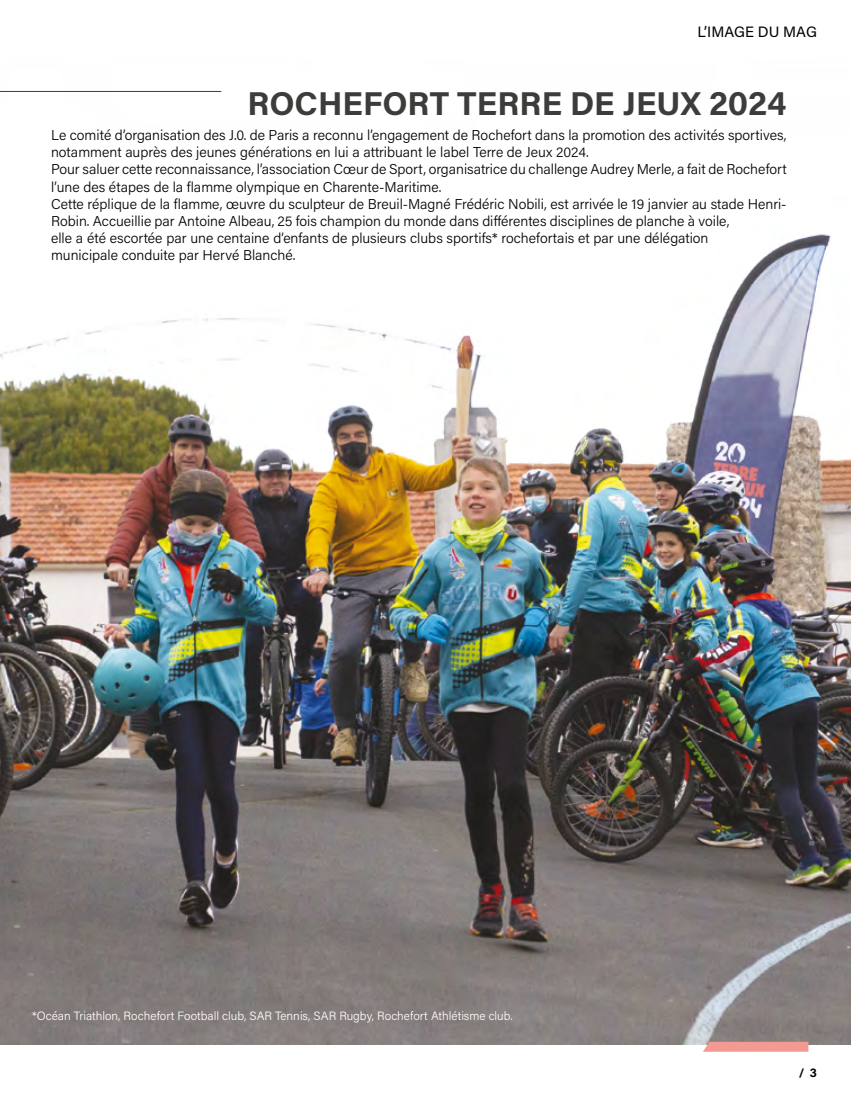
<style>
.page{position:relative;width:851px;height:1106px;background:#fff}
.page>*{position:absolute;margin:0;border:0;box-sizing:border-box;transform-origin:0 0}
.t1{font:700 33px "Acumin Pro";color:#3c3c3b}
.t2{font:15px "Acumin Pro";color:#000}
.t3{font:300 14.25px/17.1px "Acumin Pro";color:#000}
.t4{font:700 12.15px "Acumin Pro";color:#000}
.t5{font:300 12px "Acumin Pro";color:#fff}
</style>
<div class="page">
<img style="left:0;top:91px;width:850px;height:954px">
<svg style="left:702px;top:1041px;width:106px;height:10px"></svg>
<hr style="left:0;top:91px;width:221px;height:1px;background:#3c3c3b">
<p class="t2" style="left:697px;top:21px;width:121px">L’IMAGE DU MAG</p>
<h1 class="t1" style="left:247px;top:80px;width:540px">ROCHEFORT TERRE DE JEUX 2024</h1>
<p class="t3" style="left:51px;top:126px;width:737px">Le comité d’organisation des J.0. de Paris a reconnu l’engagement de Rochefort dans la promotion des activités sportives, notamment auprès des jeunes générations en lui a attribuant le label Terre de Jeux 2024.<br>Pour saluer cette reconnaissance, l’association Cœur de Sport, organisatrice du challenge Audrey Merle, a fait de Rochefort l’une des étapes de la flamme olympique en Charente-Maritime.<br>Cette réplique de la flamme, œuvre du sculpteur de Breuil-Magné Frédéric Nobili, est arrivée le 19 janvier au stade Henri-Robin. Accueillie par Antoine Albeau, 25 fois champion du monde dans différentes disciplines de planche à voile,<br>elle a été escortée par une centaine d’enfants de plusieurs clubs sportifs* rochefortais et par une délégation<br>municipale conduite par Hervé Blanché.</p>
<p class="t5" style="left:32px;top:1007px;width:482px">*Océan Triathlon, Rochefort Football club, SAR Tennis, SAR Rugby, Rochefort Athlétisme club.</p>
<p class="t4" style="left:798px;top:1064px;width:20px">/ 3</p>
</div>
